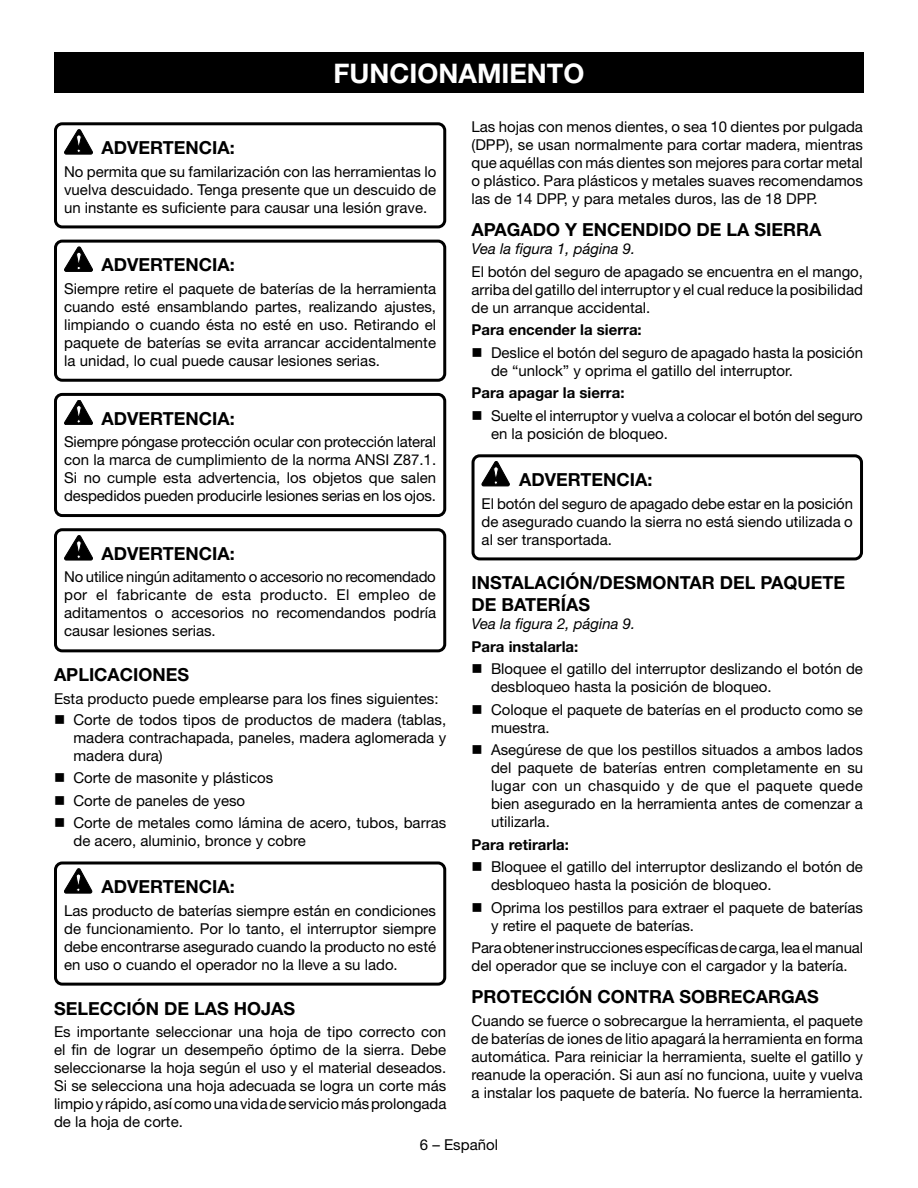
<style>
.page{position:relative;width:918px;height:1188px;background:#fff}
.page>*{position:absolute;margin:0;border:0;box-sizing:border-box;transform-origin:0 0}
.HEADING{font:700 27px "Helvetica Neue LT Std";color:#fff}
.Warning{font:700 18px "Helvetica Neue LT Std";color:#000}
.Heading_2_no_space{font:700 18px/21.6px "Helvetica Neue LT Std";color:#000}
.Heading_2{font:700 18px "Helvetica Neue LT Std";color:#000}
.Body_text{font:15px/18px "Helvetica Neue LT Std";color:#000}
.Warning_text{font:15px/18px "Helvetica Neue LT Std";color:#000;text-align:justify}
.See_figure{font:italic 15px "Helvetica Neue LT Std";color:#000}
.Body_text_subhead{font:700 15px "Helvetica Neue LT Std";color:#000}
.Body_text-2{font:700 15px "Helvetica Neue LT Std";color:#000}
</style>
<div class="page">
<div style="left:54px;top:122px;width:392px;height:106px;border:3px solid #000;border-radius:7px"></div>
<div style="left:54px;top:240px;width:392px;height:142px;border:3px solid #000;border-radius:7px"></div>
<div style="left:54px;top:393px;width:392px;height:124px;border:3px solid #000;border-radius:7px"></div>
<div style="left:54px;top:528px;width:392px;height:124px;border:3px solid #000;border-radius:7px"></div>
<div style="left:54px;top:861px;width:392px;height:125px;border:3px solid #000;border-radius:7px"></div>
<svg style="left:64px;top:130px;width:29px;height:24px"></svg>
<svg style="left:64px;top:247px;width:29px;height:24px"></svg>
<svg style="left:64px;top:400px;width:29px;height:25px"></svg>
<svg style="left:64px;top:535px;width:29px;height:25px"></svg>
<svg style="left:64px;top:868px;width:28px;height:25px"></svg>
<div style="left:472px;top:454px;width:391px;height:106px;border:3px solid #000;border-radius:7px"></div>
<svg style="left:482px;top:461px;width:28px;height:25px"></svg>
<div style="left:54px;top:53px;width:810px;height:40px;background:#000"></div>
<p class="HEADING" style="left:334px;top:56px;width:252px">FUNCIONAMIENTO</p>
<p class="Warning" style="left:102px;top:136px;width:135px">ADVERTENCIA:</p>
<p class="Warning_text" style="left:64px;top:162px;width:374px">No permita que su familarización con las herramientas lo vuelva descuidado. Tenga presente que un descuido de un instante es suficiente para causar una lesión grave.</p>
<p class="Warning" style="left:102px;top:254px;width:135px">ADVERTENCIA:</p>
<p class="Warning_text" style="left:64px;top:279px;width:374px">Siempre retire el paquete de baterías de la herramienta cuando esté ensamblando partes, realizando ajustes, limpiando o cuando ésta no esté en uso. Retirando el paquete de baterías se evita arrancar accidentalmente la unidad, lo cual puede causar lesiones serias.</p>
<p class="Warning" style="left:102px;top:407px;width:135px">ADVERTENCIA:</p>
<p class="Warning_text" style="left:64px;top:432px;width:374px">Siempre póngase protección ocular con protección lateral con la marca de cumplimiento de la norma ANSI Z87.1.<br>Si no cumple esta advertencia, los objetos que salen despedidos pueden producirle lesiones serias en los ojos.</p>
<p class="Warning" style="left:102px;top:542px;width:135px">ADVERTENCIA:</p>
<p class="Warning_text" style="left:64px;top:568px;width:374px">No utilice ningún aditamento o accesorio no recomendado por el fabricante de esta producto. El empleo de aditamentos o accesorios no recomendandos podría causar lesiones serias.</p>
<p class="Heading_2" style="left:54px;top:664px;width:137px">APLICACIONES</p>
<p class="Body_text" style="left:54px;top:689px;width:386px">Esta producto puede emplearse para los fines siguientes:</p>
<p class="Body_text" style="left:74px;top:710px;width:374px;text-align:justify">Corte de todos tipos de productos de madera (tablas, madera contrachapada, paneles, madera aglomerada y madera dura)</p>
<p class="Body_text" style="left:74px;top:768px;width:201px">Corte de masonite y plásticos</p>
<p class="Body_text" style="left:74px;top:791px;width:173px">Corte de paneles de yeso</p>
<p class="Body_text" style="left:74px;top:813px;width:374px">Corte de metales como lámina de acero, tubos, barras de acero, aluminio, bronce y cobre</p>
<p class="Warning" style="left:101px;top:876px;width:135px">ADVERTENCIA:</p>
<p class="Warning_text" style="left:64px;top:901px;width:374px">Las producto de baterías siempre están en condiciones de funcionamiento. Por lo tanto, el interruptor siempre debe encontrarse asegurado cuando la producto no esté en uso o cuando el operador no la lleve a su lado.</p>
<p class="Heading_2" style="left:54px;top:997px;width:243px">SELECCIÓN DE LAS HOJAS</p>
<p class="Body_text" style="left:54px;top:1022px;width:394px;text-align:justify">Es importante seleccionar una hoja de tipo correcto con el fin de lograr un desempeño óptimo de la sierra. Debe seleccionarse la hoja según el uso y el material deseados.<br>Si se selecciona una hoja adecuada se logra un corte más limpio y rápido, así como una vida de servicio más prolongada de la hoja de corte.</p>
<p class="Body_text" style="left:472px;top:118px;width:393px;text-align:justify">Las hojas con menos dientes, o sea 10 dientes por pulgada (DPP), se usan normalmente para cortar madera, mientras que aquéllas con más dientes son mejores para cortar metal o plástico. Para plásticos y metales suaves recomendamos las de 14 DPP, y para metales duros, las de 18 DPP.</p>
<p class="Heading_2_no_space" style="left:472px;top:219px;width:352px">APAGADO Y ENCENDIDO DE LA SIERRA</p>
<p class="See_figure" style="left:472px;top:240px;width:165px">Vea la figura 1, página 9.</p>
<p class="Body_text" style="left:472px;top:262px;width:393px;text-align:justify">El botón del seguro de apagado se encuentra en el mango, arriba del gatillo del interruptor y el cual reduce la posibilidad de un arranque accidental.</p>
<p class="Body_text_subhead" style="left:472px;top:321px;width:172px">Para encender la sierra:</p>
<p class="Body_text" style="left:491px;top:343px;width:374px">Deslice el botón del seguro de apagado hasta la posición de “unlock” y oprima el gatillo del interruptor.</p>
<p class="Body_text_subhead" style="left:472px;top:384px;width:155px">Para apagar la sierra:</p>
<p class="Body_text" style="left:491px;top:406px;width:373px">Suelte el interruptor y vuelva a colocar el botón del seguro en la posición de bloqueo.</p>
<p class="Warning" style="left:519px;top:469px;width:135px">ADVERTENCIA:</p>
<p class="Warning_text" style="left:482px;top:494px;width:373px">El botón del seguro de apagado debe estar en la posición de asegurado cuando la sierra no está siendo utilizada o al ser transportada.</p>
<p class="Heading_2_no_space" style="left:472px;top:572px;width:375px">INSTALACIÓN/DESMONTAR DEL PAQUETE<br>DE BATERÍAS</p>
<p class="See_figure" style="left:472px;top:614px;width:165px">Vea la figura 2, página 9.</p>
<p class="Body_text-2" style="left:472px;top:637px;width:108px">Para instalarla:</p>
<p class="Body_text" style="left:491px;top:659px;width:373px">Bloquee el gatillo del interruptor deslizando el botón de desbloqueo hasta la posición de bloqueo.</p>
<p class="Body_text" style="left:491px;top:700px;width:374px">Coloque el paquete de baterías en el producto como se muestra.</p>
<p class="Body_text" style="left:491px;top:740px;width:374px;text-align:justify">Asegúrese de que los pestillos situados a ambos lados del paquete de baterías entren completamente en su lugar con un chasquido y de que el paquete quede bien asegurado en la herramienta antes de comenzar a utilizarla.</p>
<p class="Body_text-2" style="left:472px;top:835px;width:99px">Para retirarla:</p>
<p class="Body_text" style="left:491px;top:857px;width:373px">Bloquee el gatillo del interruptor deslizando el botón de desbloqueo hasta la posición de bloqueo.</p>
<p class="Body_text" style="left:491px;top:898px;width:374px">Oprima los pestillos para extraer el paquete de baterías y retire el paquete de baterías.</p>
<p class="Body_text" style="left:472px;top:938px;width:393px">Para obtener instrucciones específicas de carga, lea el manual del operador que se incluye con el cargador y la batería.</p>
<p class="Heading_2" style="left:472px;top:986px;width:349px">PROTECCIÓN CONTRA SOBRECARGAS</p>
<p class="Body_text" style="left:472px;top:1011px;width:393px;text-align:justify">Cuando se fuerce o sobrecargue la herramienta, el paquete de baterías de iones de litio apagará la herramienta en forma automática. Para reiniciar la herramienta, suelte el gatillo y reanude la operación. Si aun así no funciona, uuite y vuelva a instalar los paquete de batería. No fuerce la herramienta.</p>
<p class="Body_text" style="left:420px;top:1135px;width:80px">6 – Español</p>
</div>
